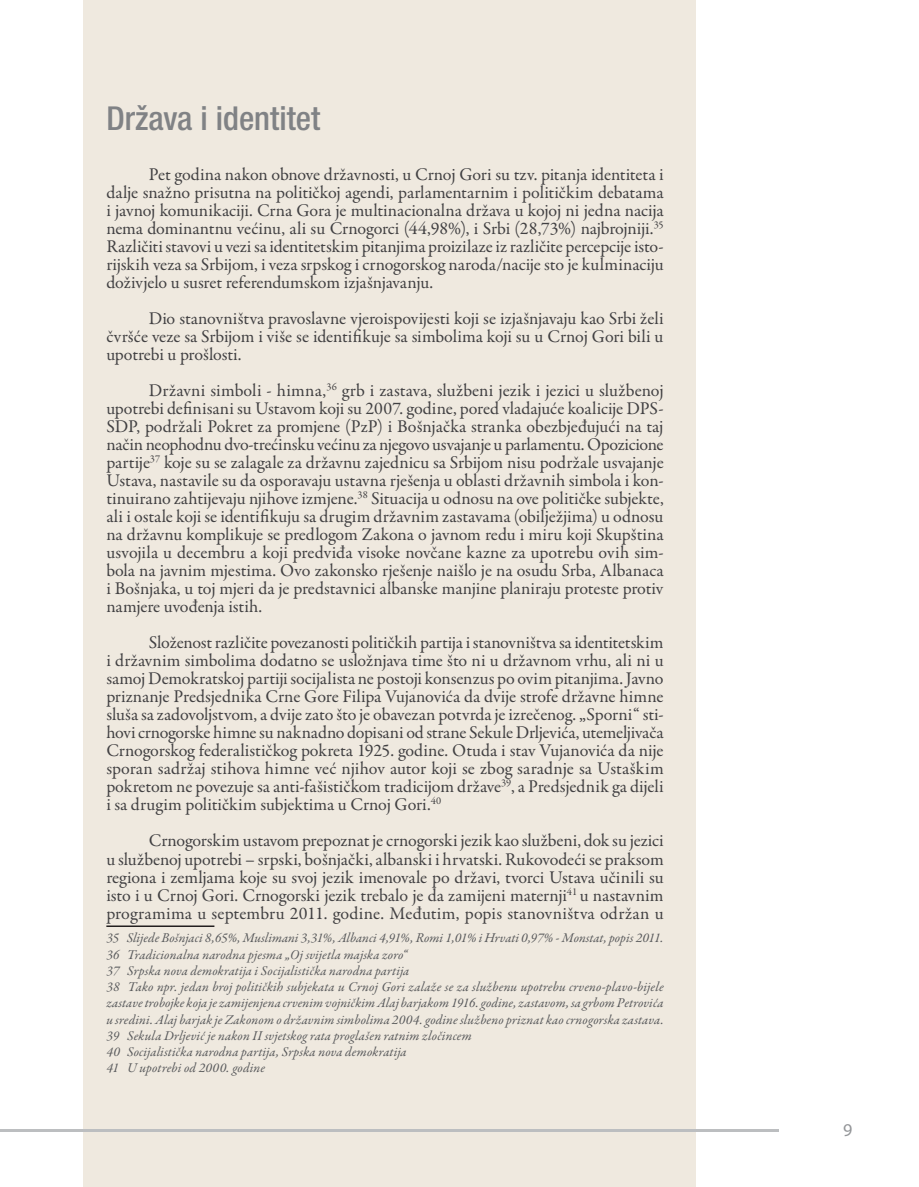
<style>
.page{position:relative;width:919px;height:1187px;background:#fff}
.page>*{position:absolute;margin:0;border:0;box-sizing:border-box;transform-origin:0 0}
.t1{font:500 condensed 33px "Helvetica Neue LT Pro";color:#808285}
.t2{font:18px/18px "Garamond Premr Pro";letter-spacing:-.005em;color:#414042;text-align:justify}
.t3{font:18px "Myriad Pro";color:#939598}
.t4{font:italic 13.5px/16.2px "Garamond Premr Pro";letter-spacing:.01em;color:#58595b}
</style>
<div class="page">
<div style="left:83px;top:0;width:612px;height:1186px;background:#efe9df"></div>
<hr style="left:0;top:1129px;width:778px;height:3px;background:#bcbec0">
<hr style="left:106px;top:925px;width:108px;height:1px;background:#231f20">
<h1 class="t1" style="left:106px;top:98px;width:215px">Država i identitet</h1>
<p class="t2" style="left:106px;top:166px;width:559px;text-indent:43px">Pet godina nakon obnove državnosti, u Crnoj Gori su tzv. pitanja identiteta i dalje snažno prisutna na političkoj agendi, parlamentarnim i političkim debatama i javnoj komunikaciji. Crna Gora je multinacionalna država u kojoj ni jedna nacija nema dominantnu većinu, ali su Crnogorci (44,98%), i Srbi (28,73%) najbrojniji.<sup>35<br></sup>Različiti stavovi u vezi sa identitetskim pitanjima proizilaze iz različite percepcije isto&shy;rijskih veza sa Srbijom, i veza srpskog i crnogorskog naroda/nacije sto je kulminaciju doživjelo u susret referendumskom izjašnjavanju.</p>
<p class="t2" style="left:106px;top:310px;width:558px;text-indent:43px">Dio stanovništva pravoslavne vjeroispovijesti koji se izjašnjavaju kao Srbi želi čvršće veze sa Srbijom i više se identifikuje sa simbolima koji su u Crnoj Gori bili u upotrebi u prošlosti.</p>
<p class="t2" style="left:106px;top:382px;width:559px;text-indent:43px">Državni simboli - himna,<sup>36</sup> grb i zastava, službeni jezik i jezici u službenoj upotrebi definisani su Ustavom koji su 2007. godine, pored vladajuće koalicije DPS-SDP, podržali Pokret za promjene (PzP) i Bošnjačka stranka obezbjeđujući na taj način neophodnu dvo-trećinsku većinu za njegovo usvajanje u parlamentu. Opozicione partije<sup>37</sup> koje su se zalagale za državnu zajednicu sa Srbijom nisu podržale usvajanje Ustava, nastavile su da osporavaju ustavna rješenja u oblasti državnih simbola i kon&shy;tinuirano zahtijevaju njihove izmjene.<sup>38</sup> Situacija u odnosu na ove političke subjekte, ali i ostale koji se identifikuju sa drugim državnim zastavama (obilježjima) u odnosu na državnu komplikuje se predlogom Zakona o javnom redu i miru koji Skupština usvojila u decembru a koji predviđa visoke novčane kazne za upotrebu ovih sim&shy;bola na javnim mjestima. Ovo zakonsko rješenje naišlo je na osudu Srba, Albanaca i Bošnjaka, u toj mjeri da je predstavnici albanske manjine planiraju proteste protiv namjere uvođenja istih.</p>
<p class="t2" style="left:106px;top:634px;width:559px;text-indent:43px">Složenost različite povezanosti političkih partija i stanovništva sa identitetskim i državnim simbolima dodatno se usložnjava time što ni u državnom vrhu, ali ni u samoj Demokratskoj partiji socijalista ne postoji konsenzus po ovim pitanjima. Javno priznanje Predsjednika Crne Gore Filipa Vujanovića da dvije strofe državne himne sluša sa zadovoljstvom, a dvije zato što je obavezan potvrda je izrečenog. „Sporni“ sti&shy;hovi crnogorske himne su naknadno dopisani od strane Sekule Drljevića, utemeljivača Crnogorskog federalističkog pokreta 1925. godine. Otuda i stav Vujanovića da nije sporan sadržaj stihova himne već njihov autor koji se zbog saradnje sa Ustaškim pokretom ne povezuje sa anti-fašističkom tradicijom države<sup>39</sup>, a Predsjednik ga dijeli i sa drugim političkim subjektima u Crnoj Gori.<sup>40</sup></p>
<p class="t2" style="left:106px;top:832px;width:559px;text-indent:43px">Crnogorskim ustavom prepoznat je crnogorski jezik kao službeni, dok su jezici u službenoj upotrebi – srpski, bošnjački, albanski i hrvatski. Rukovodeći se praksom regiona i zemljama koje su svoj jezik imenovale po državi, tvorci Ustava učinili su isto i u Crnoj Gori. Crnogorski jezik trebalo je da zamijeni maternji<sup>41</sup> u nastavnim programima u septembru 2011. godine. Međutim, popis stanovništva održan u</p>
<p class="t4" style="left:106px;top:930px;width:559px">35 Slijede Bošnjaci 8,65%, Muslimani 3,31%, Albanci 4,91%, Romi 1,01% i Hrvati 0,97% - Monstat, popis 2011.<br>36 Tradicionalna narodna pjesma „Oj svijetla majska zoro“<br>37 Srpska nova demokratija i Socijalistička narodna partija<br>38 Tako npr. jedan broj političkih subjekata u Crnoj Gori zalaže se za službenu upotrebu crveno-plavo-bijele zastave trobojke koja je zamijenjena crvenim vojničkim Alaj barjakom 1916. godine, zastavom, sa grbom Petrovića u sredini. Alaj barjak je Zakonom o državnim simbolima 2004. godine službeno priznat kao crnogorska zastava.<br>39 Sekula Drljević je nakon II svjetskog rata proglašen ratnim zločincem<br>40 Socijalistička narodna partija, Srpska nova demokratija<br>41 U upotrebi od 2000. godine</p>
<p class="t3" style="left:843px;top:1119px;width:11px">9</p>
</div>
